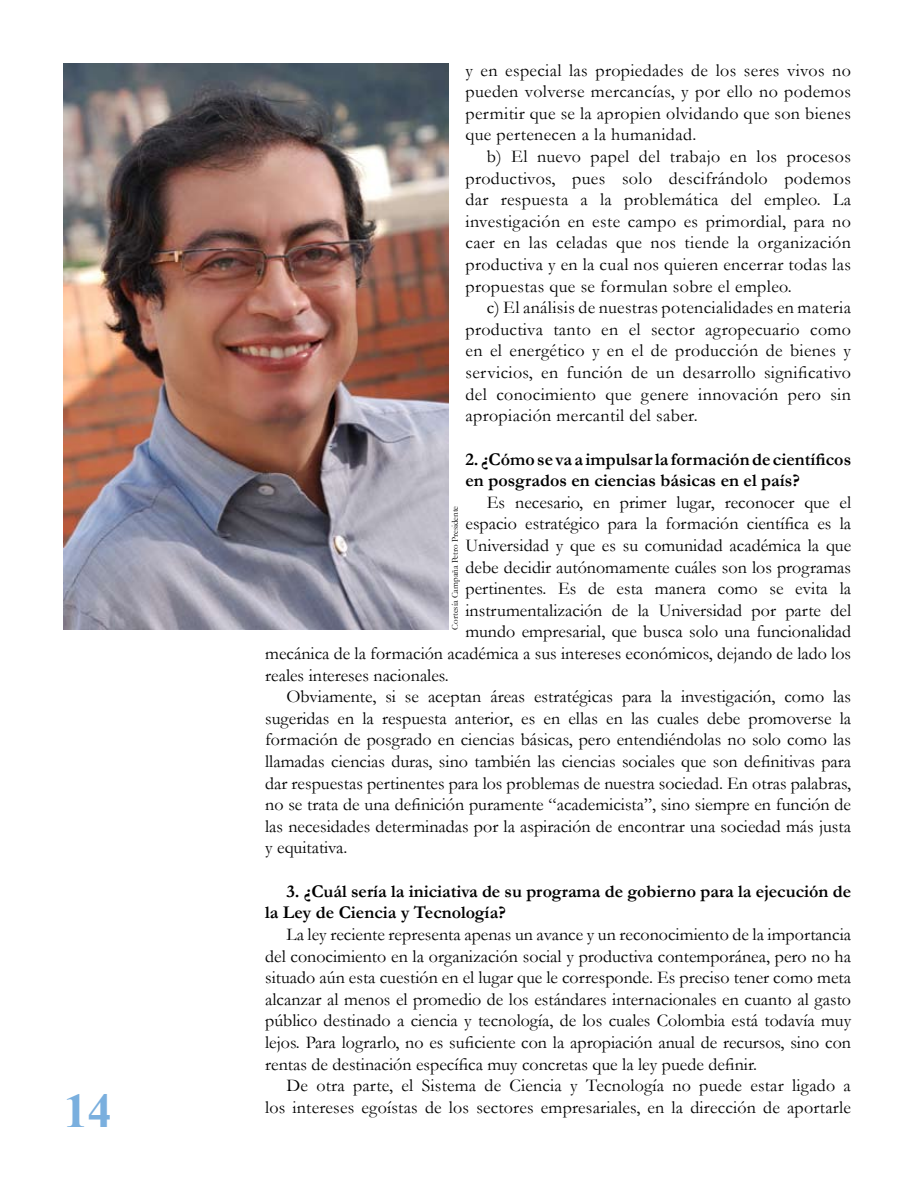
<style>
.page{position:relative;width:915px;height:1191px;background:#fff}
.page>*{position:absolute;margin:0;border:0;box-sizing:border-box;transform-origin:0 0}
.t1{font:700 48px "Times New Roman";color:#7aafde}
.t2{font:18px/21.6px "Garamond";color:#000;text-align:justify}
.t3{font:700 18px/21.6px "Garamond";color:#000}
.t4{font:9px "Garamond";color:#000}
</style>
<div class="page">
<img style="left:64px;top:64px;width:384px;height:565px">
<h1 class="t1" style="left:64px;top:1078px;width:49px">14</h1>
<p class="t2" style="left:465px;top:59px;width:387px">y en especial las propiedades de los seres vivos no pueden volverse mercancías, y por ello no podemos permitir que se la apropien olvidando que son bienes que pertenecen a la humanidad.</p>
<p class="t2" style="left:465px;top:145px;width:387px;text-indent:21px">b) El nuevo papel del trabajo en los procesos productivos, pues solo descifrándolo podemos dar respuesta a la problemática del empleo. La investigación en este campo es primordial, para no caer en las celadas que nos tiende la organización productiva y en la cual nos quieren encerrar todas las propuestas que se formulan sobre el empleo.</p>
<p class="t2" style="left:465px;top:296px;width:387px;text-indent:21px">c) El análisis de nuestras potencialidades en materia productiva tanto en el sector agropecuario como en el energético y en el de producción de bienes y servicios, en función de un desarrollo significativo del conocimiento que genere innovación pero sin apropiación mercantil del saber.</p>
<p class="t3" style="left:465px;top:448px;width:387px">2. ¿Cómo se va a impulsar la formación de científicos en posgrados en ciencias básicas en el país?</p>
<p class="t2" style="left:486px;top:491px;width:366px">Es necesario, en primer lugar, reconocer que el</p>
<p class="t2" style="left:465px;top:512px;width:387px">espacio estratégico para la formación científica es la</p>
<p class="t2" style="left:465px;top:534px;width:387px">Universidad y que es su comunidad académica la que</p>
<p class="t2" style="left:465px;top:555px;width:387px">debe decidir autónomamente cuáles son los programas</p>
<p class="t2" style="left:465px;top:577px;width:387px">pertinentes. Es de esta manera como se evita la</p>
<p class="t2" style="left:465px;top:599px;width:387px">instrumentalización de la Universidad por parte del</p>
<p class="t2" style="left:465px;top:620px;width:387px">mundo empresarial, que busca solo una funcionalidad</p>
<p class="t2" style="left:265px;top:642px;width:587px">mecánica de la formación académica a sus intereses económicos, dejando de lado los</p>
<p class="t2" style="left:265px;top:663px;width:185px">reales intereses nacionales.</p>
<p class="t2" style="left:286px;top:685px;width:566px">Obviamente, si se aceptan áreas estratégicas para la investigación, como las</p>
<p class="t2" style="left:265px;top:707px;width:587px">sugeridas en la respuesta anterior, es en ellas en las cuales debe promoverse la</p>
<p class="t2" style="left:265px;top:728px;width:587px">formación de posgrado en ciencias básicas, pero entendiéndolas no solo como las</p>
<p class="t2" style="left:265px;top:750px;width:587px">llamadas ciencias duras, sino también las ciencias sociales que son definitivas para</p>
<p class="t2" style="left:265px;top:771px;width:587px">dar respuestas pertinentes para los problemas de nuestra sociedad. En otras palabras,</p>
<p class="t2" style="left:265px;top:793px;width:587px">no se trata de una definición puramente “academicista”, sino siempre en función de</p>
<p class="t2" style="left:265px;top:815px;width:587px">las necesidades determinadas por la aspiración de encontrar una sociedad más justa</p>
<p class="t2" style="left:265px;top:836px;width:84px">y equitativa.</p>
<p class="t3" style="left:265px;top:880px;width:587px;text-indent:21px">3. ¿Cuál sería la iniciativa de su programa de gobierno para la ejecución de la Ley de Ciencia y Tecnología?</p>
<p class="t2" style="left:265px;top:923px;width:587px;text-indent:21px">La ley reciente representa apenas un avance y un reconocimiento de la importancia del conocimiento en la organización social y productiva contemporánea, pero no ha situado aún esta cuestión en el lugar que le corresponde. Es preciso tener como meta alcanzar al menos el promedio de los estándares internacionales en cuanto al gasto público destinado a ciencia y tecnología, de los cuales Colombia está todavía muy lejos. Para lograrlo, no es suficiente con la apropiación anual de recursos, sino con rentas de destinación específica muy concretas que la ley puede definir.</p>
<p class="t2" style="left:265px;top:1074px;width:587px;text-align:right">De otra parte, el Sistema de Ciencia y Tecnología no puede estar ligado a los intereses egoístas de los sectores empresariales, en la dirección de aportarle</p>
<p class="t4" style="left:449px;top:629px;width:125px;rotate:-90deg">Cortesía Campaña Petro Presidente</p>
</div>
